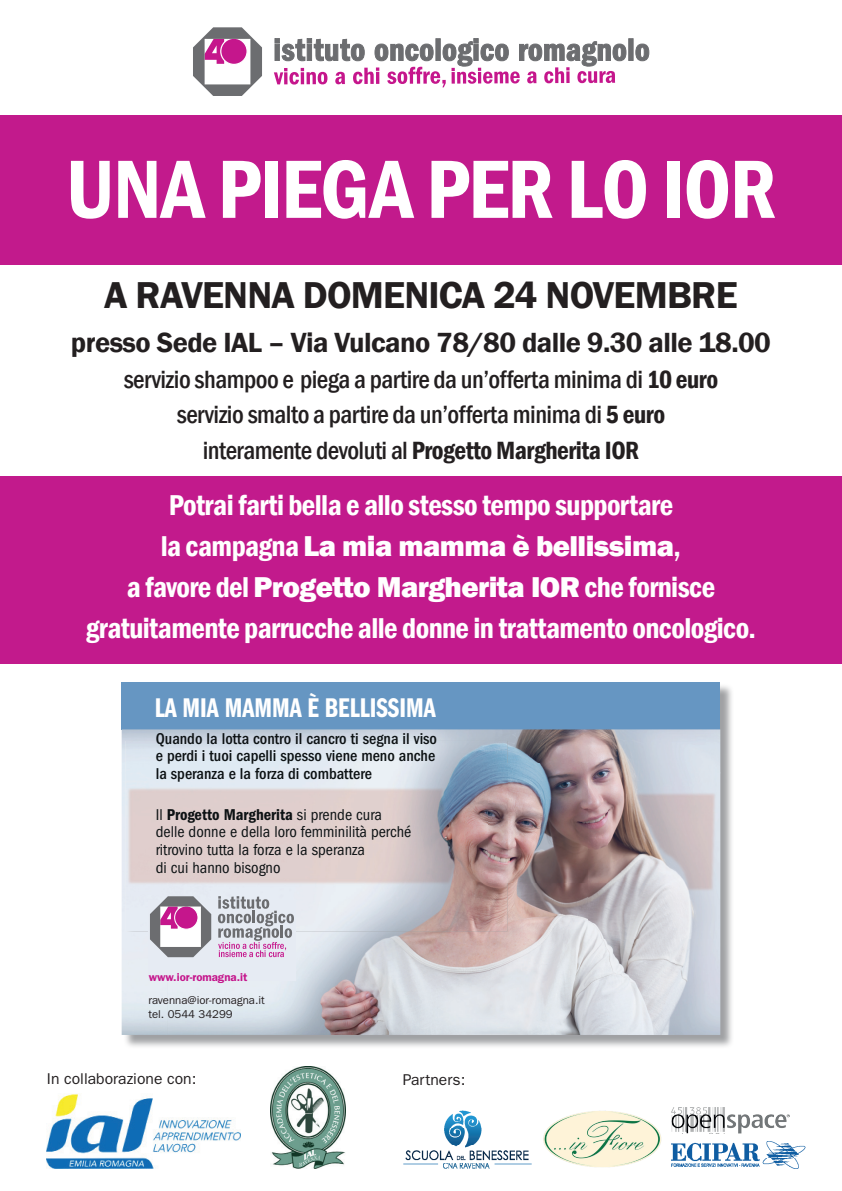
<style>
.page{position:relative;width:842px;height:1191px;background:#fff}
.page>*{position:absolute;margin:0;border:0;box-sizing:border-box;transform-origin:0 0}
.t1{font:600 condensed 85.5px "Franklin Gothic";letter-spacing:-.02em;color:#fff}
.t2{font:600 38.5px "Franklin Gothic";letter-spacing:-.02em;color:#231f20}
.t3{font:600 condensed 29.5px/41px "Franklin Gothic";letter-spacing:-.02em;color:#fff;text-align:center}
.t4{font:600 28.5px "Franklin Gothic";letter-spacing:-.02em;color:#231f20}
.t5{font:28px "ITC Franklin Gothic Std Dm Cp";color:#fff}
.t6{font:500 condensed 25.6px/35.6px "Franklin Gothic";letter-spacing:-.02em;color:#231f20;text-align:center}
.t7{font:500 condensed 16.2px/17.6px "ITC Franklin Gothic Std";color:#0d1214;text-align:justify}
.t8{font:condensed 16.2px/17.6px "ITC Franklin Gothic Std";color:#0d1214}
.t9{font:16.2px "ITC Franklin Gothic Std Dm Cd";color:#0d1214}
.t10{font:15.7px "ITC Franklin Gothic Std";color:#231f20}
.t11{font:11.4px/13.7px "ITC Franklin Gothic Std";color:#231f20}
.t12{font:600 11.4px "ITC Franklin Gothic Std";color:#c5168c}
.s1{font-weight:600}
.s2{font-weight:800;font-stretch:normal}
.s3{font-family:"ITC Franklin Gothic Std";font-stretch:condensed}
</style>
<div class="page">
<div style="left:0;top:476px;width:842px;height:187px;background:#c21a8c"></div>
<div style="left:0;top:115px;width:842px;height:150px;background:#c21a8c"></div>
<hr style="left:629px;top:39px;width:4px;height:22px;background:#6c6d70">
<svg style="left:635px;top:44px;width:14px;height:17px"></svg>
<svg style="left:274px;top:38px;width:352px;height:49px"></svg>
<svg style="left:193px;top:27px;width:69px;height:69px"></svg>
<div style="left:123px;top:683px;width:612px;height:366px;background:#808285;opacity:.75"></div>
<div style="left:122px;top:682px;width:598px;height:47px;background:#6696c2"></div>
<img style="left:122px;top:729px;width:598px;height:43px">
<img style="left:122px;top:772px;width:45px;height:263px">
<img style="left:675px;top:772px;width:45px;height:263px">
<img style="left:490px;top:882px;width:138px;height:153px">
<img style="left:167px;top:931px;width:323px;height:104px">
<img style="left:628px;top:938px;width:47px;height:97px">
<img style="left:588px;top:745px;width:129px;height:193px">
<img style="left:507px;top:763px;width:101px;height:119px">
<img style="left:126px;top:741px;width:381px;height:190px">
<div style="left:149px;top:900px;width:147px;height:80px;background:#e6ebf3"></div>
<svg style="left:218px;top:896px;width:76px;height:61px"></svg>
<svg style="left:150px;top:896px;width:61px;height:61px"></svg>
<img style="left:47px;top:1094px;width:194px;height:74px">
<img style="left:403px;top:1110px;width:129px;height:58px">
<img style="left:672px;top:1141px;width:133px;height:27px">
<img style="left:270px;top:1066px;width:75px;height:102px">
<img style="left:672px;top:1107px;width:118px;height:26px">
<img style="left:543px;top:1110px;width:119px;height:58px">
<h1 class="t1" style="left:66px;top:132px;width:712px">UNA PIEGA PER LO IOR</h1>
<h2 class="t2" style="left:104px;top:271px;width:635px">A RAVENNA DOMENICA 24 NOVEMBRE</h2>
<p class="t4" style="left:71px;top:325px;width:701px">presso Sede IAL – Via Vulcano 78/80 dalle 9.30 alle 18.00</p>
<p class="t6" style="left:124px;top:361px;width:596px">servizio shampoo e piega a partire da un’offerta minima di <span class="s1">10 euro </span>servizio smalto a partire da un’offerta minima di <span class="s1">5 euro </span>interamente devoluti al <span class="s1">Progetto Margherita IOR</span></p>
<p class="t3" style="left:86px;top:484px;width:672px">Potrai farti bella e allo stesso tempo supportare<br>la campagna <span class="s2">La mia mamma è bellissima</span>,<br>a favore del <span class="s2">Progetto Margherita IOR</span> che fornisce gratuitamente parrucche alle donne in trattamento oncologico.</p>
<p class="t5" style="left:155px;top:692px;width:282px">LA MIA MAMMA È BELLISSIMA</p>
<p class="t7" style="left:156px;top:729px;width:283px">Quando la lotta contro il cancro ti segna il viso e perdi i tuoi capelli spesso viene meno anche la speranza e la forza di combattere</p>
<p class="t9" style="left:156px;top:805px;width:228px"><span class="s3">Il</span> Progetto Margherita <span class="s3">si prende cura</span></p>
<p class="t8" style="left:156px;top:823px;width:257px">delle donne e della loro femminilità perché ritrovino tutta la forza e la speranza<br>di cui hanno bisogno</p>
<p class="t12" style="left:149px;top:970px;width:100px">www.ior-romagna.it</p>
<p class="t11" style="left:148px;top:993px;width:118px">ravenna@ior-romagna.it tel. 0544 34299</p>
<p class="t10" style="left:47px;top:1069px;width:151px">In collaborazione con:</p>
<p class="t10" style="left:403px;top:1070px;width:64px">Partners:</p>
</div>
